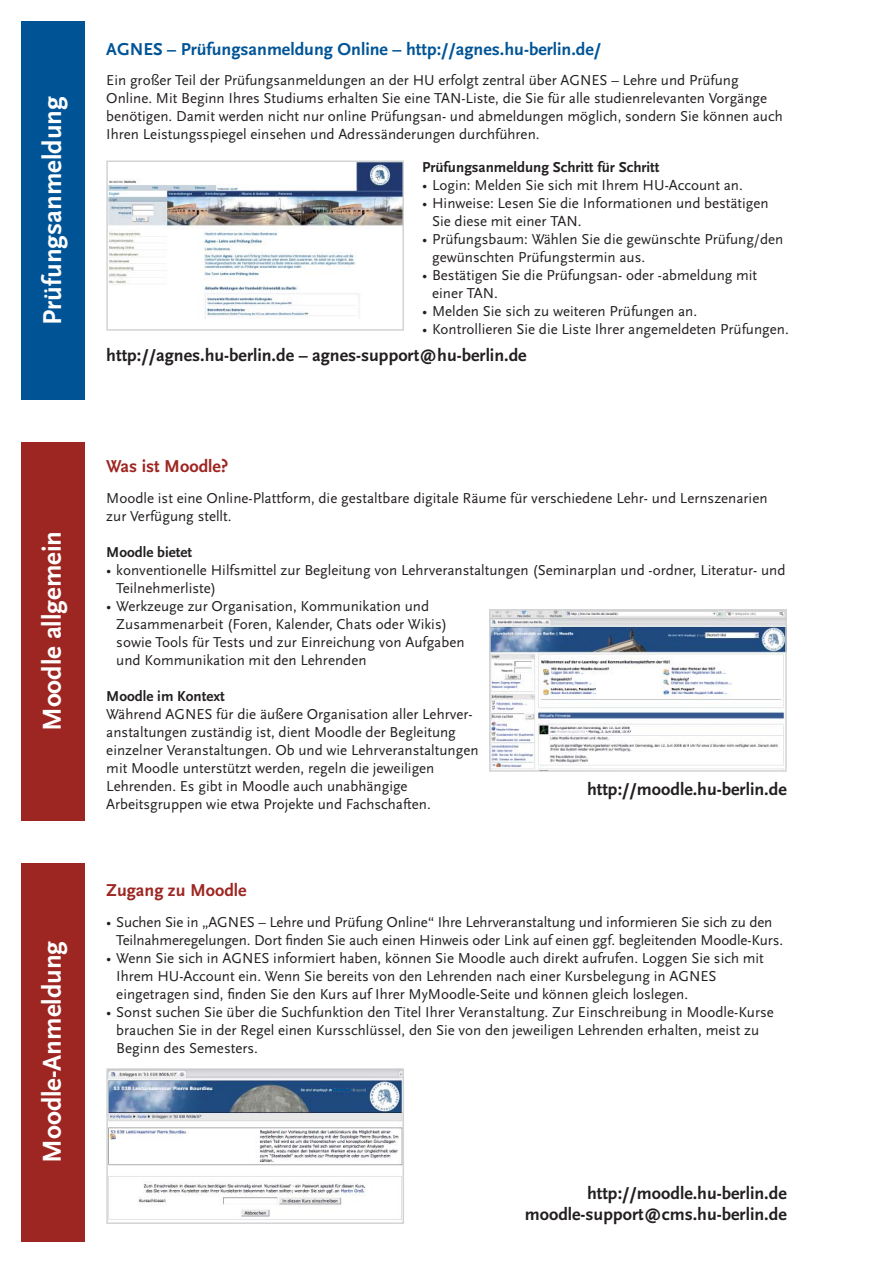
<style>
.page{position:relative;width:893px;height:1263px;background:#fff}
.page>*{position:absolute;margin:0;border:0;box-sizing:border-box;transform-origin:0 0}
.t1{font:700 27px "Scala Sans";color:#fff}
.t2{font:700 18px/21.6px "Scala Sans";color:#231f20;text-align:right}
.t3{font:700 18px "Scala Sans";color:#005496}
.t4{font:700 18px "Scala Sans";color:#9e2622}
.t5{font:15px/18px "Scala Sans";color:#231f20}
.t6{font:700 15px "Scala Sans";color:#231f20}
</style>
<div class="page">
<div style="left:21px;top:442px;width:64px;height:379px;background:#9e2622"></div>
<div style="left:21px;top:863px;width:64px;height:379px;background:#9e2622"></div>
<img style="left:492px;top:612px;width:292px;height:157px">
<div style="left:489px;top:609px;width:298px;height:163px;border:2px solid #d1d3d4"></div>
<img style="left:109px;top:1071px;width:292px;height:149px">
<div style="left:106px;top:1068px;width:298px;height:156px;border:2px solid #d1d3d4"></div>
<svg style="left:333px;top:1089px;width:18px;height:2px"></svg>
<div style="left:21px;top:21px;width:64px;height:379px;background:#005496"></div>
<img style="left:109px;top:164px;width:292px;height:155px">
<div style="left:106px;top:161px;width:298px;height:170px;border:2px solid #d1d3d4"></div>
<h1 class="t1" style="left:42px;top:325px;width:230px;rotate:-90deg">Prüfungsanmeldung</h1>
<h1 class="t1" style="left:42px;top:731px;width:202px;rotate:-90deg">Moodle allgemein</h1>
<h1 class="t1" style="left:42px;top:1163px;width:224px;rotate:-90deg">Moodle-Anmeldung</h1>
<p class="t3" style="left:106px;top:42px;width:496px">AGNES – Prüfungsanmeldung Online – http://agnes.hu-berlin.de/</p>
<p class="t5" style="left:106px;top:73px;width:678px">Ein großer Teil der Prüfungsanmeldungen an der HU erfolgt zentral über AGNES – Lehre und Prüfung Online. Mit Beginn Ihres Studiums erhalten Sie eine TAN-Liste, die Sie für alle studienrelevanten Vorgänge benötigen. Damit werden nicht nur online Prüfungsan- und abmeldungen möglich, sondern Sie können auch Ihren Leistungsspiegel einsehen und Adressänderungen durchführen.</p>
<p class="t6" style="left:422px;top:161px;width:239px">Prüfungsanmeldung Schritt für Schritt</p>
<p class="t5" style="left:422px;top:177px;width:322px">• Login: Melden Sie sich mit Ihrem HU-Account an.</p>
<p class="t5" style="left:432px;top:195px;width:338px;text-indent:-10px">• Hinweise: Lesen Sie die Informationen und be stätigen<br>Sie diese mit einer TAN.</p>
<p class="t5" style="left:432px;top:231px;width:353px;text-indent:-10px">• Prüfungsbaum: Wählen Sie die gewünschte Prüfung/den gewünschten Prüfungstermin aus.</p>
<p class="t5" style="left:432px;top:267px;width:327px;text-indent:-10px">• Bestätigen Sie die Prüfungsan- oder -abmeldung mit einer TAN.</p>
<p class="t5" style="left:422px;top:303px;width:277px">• Melden Sie sich zu weiteren Prüfungen an.</p>
<p class="t5" style="left:422px;top:321px;width:368px">• Kontrollieren Sie die Liste Ihrer angemeldeten Prüfungen.</p>
<p class="t2" style="left:106px;top:346px;width:422px">http://agnes.hu-berlin.de – agnes-support@hu-berlin.de</p>
<p class="t4" style="left:106px;top:459px;width:124px">Was ist Moodle?</p>
<p class="t5" style="left:106px;top:490px;width:663px">Moodle ist eine Online-Plattform, die gestaltbare digitale Räume für verschiedene Lehr- und Lernszenarien zur Verfügung stellt.</p>
<p class="t6" style="left:106px;top:546px;width:87px">Moodle bietet</p>
<p class="t5" style="left:116px;top:562px;width:671px;text-indent:-10px">• konventionelle Hilfsmittel zur Begleitung von Lehrveranstaltungen (Seminarplan und -ordner, Literatur- und<br>Teilnehmerliste)</p>
<p class="t5" style="left:116px;top:598px;width:350px;text-indent:-10px">• Werkzeuge zur Organisation, Kommunikation und Zusammenarbeit (Foren, Kalender, Chats oder Wikis) sowie Tools für Tests und zur Einreichung von Aufgaben und Kommunikation mit den Lehrenden</p>
<p class="t6" style="left:106px;top:690px;width:120px">Moodle im Kontext</p>
<p class="t5" style="left:106px;top:706px;width:374px">Während AGNES für die äußere Organisation aller Lehrver&shy;anstaltungen zuständig ist, dient Moodle der Begleitung einzelner Veranstaltungen. Ob und wie Lehrveranstaltungen mit Moodle unterstützt werden, regeln die jeweiligen Lehrenden. Es gibt in Moodle auch unabhängige<br>Arbeits gruppen wie etwa Projekte und Fachschaften.</p>
<p class="t2" style="left:587px;top:779px;width:201px">http://moodle.hu-berlin.de</p>
<p class="t4" style="left:106px;top:883px;width:142px">Zugang zu Moodle</p>
<p class="t5" style="left:116px;top:914px;width:668px;text-indent:-10px">• Suchen Sie in „AGNES – Lehre und Prüfung Online“ Ihre Lehrveranstaltung und informieren Sie sich zu den<br>Teilnahmeregelungen. Dort finden Sie auch einen Hinweis oder Link auf einen ggf. begleitenden Moodle-Kurs.</p>
<p class="t5" style="left:116px;top:950px;width:649px;text-indent:-10px">• Wenn Sie sich in AGNES informiert haben, können Sie Moodle auch direkt aufrufen. Loggen Sie sich mit<br>Ihrem HU-Account ein. Wenn Sie bereits von den Lehrenden nach einer Kursbelegung in AGNES eingetragen sind, finden Sie den Kurs auf Ihrer MyMoodle-Seite und können gleich loslegen.</p>
<p class="t5" style="left:116px;top:1004px;width:659px;text-indent:-10px">• Sonst suchen Sie ü ber die Suchfunktion den Titel Ihrer Veranstaltung. Zur Einschreibung in Moodle-Kurse brauchen Sie in der Regel einen Kursschlüssel, den Sie von den jeweiligen Lehrenden erhalten, meist zu<br>Beginn des Semesters.</p>
<p class="t2" style="left:525px;top:1184px;width:263px">http://moodle.hu-berlin.de moodle-support@cms.hu-berlin.de</p>
</div>
